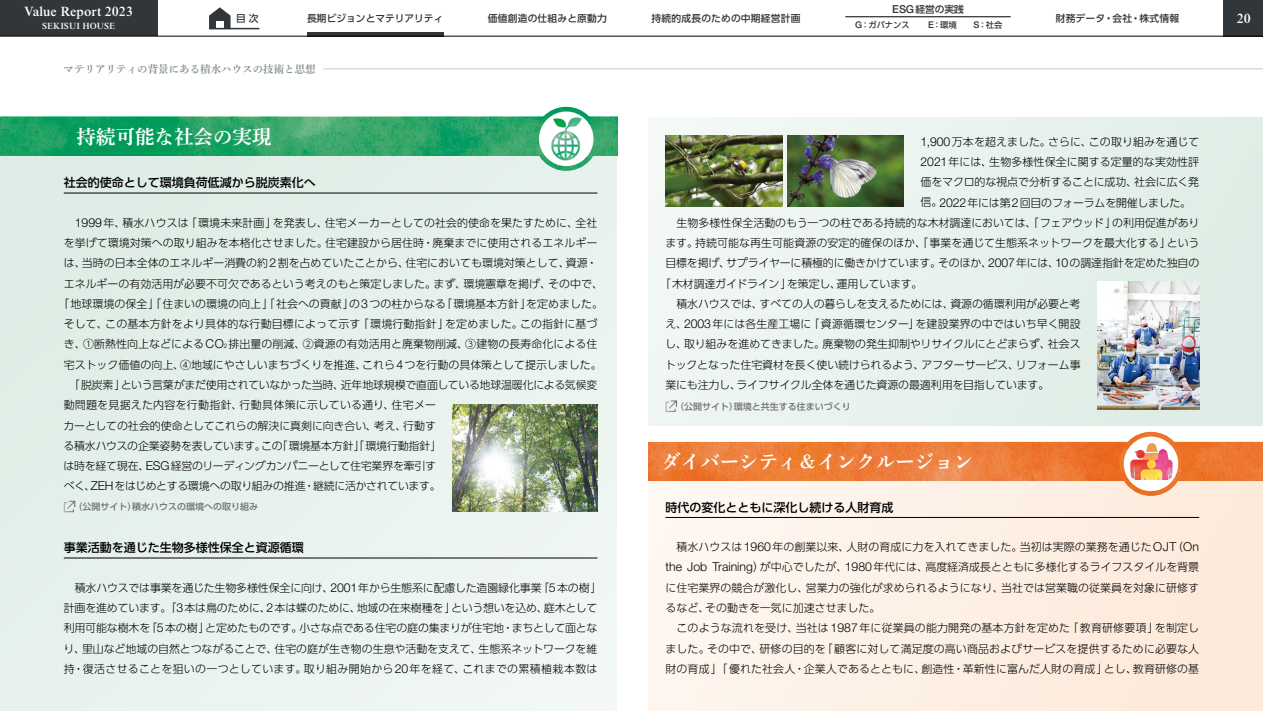
<style>
.page{position:relative;width:1263px;height:711px;background:#fff}
.page>*{position:absolute;margin:0;border:0;box-sizing:border-box;transform-origin:0 0}
.t1{font:19.5px "Shuei Min Pro B";color:#fff}
.t2{font:500 13.5px "Times NRMT Pro";color:#fff}
.t3{font:500 12px "UD Shin Go Pr 6";color:#000}
.t4{font:300 10.95px/20.2px "UD Shin Go Pr 6";color:#000}
.t5{font:300 10.95px "UD Shin Go Pr 6";letter-spacing:-.02em;color:#000}
.t6{font:300 10.95px "UD Shin Go Pr 6";letter-spacing:-.025em;color:#000}
.t7{font:300 10.95px "UD Shin Go Pr 6";letter-spacing:-.035em;color:#000}
.t8{font:300 10.95px "UD Shin Go Pr 6";letter-spacing:.02em;color:#000}
.t9{font:10.5px "Shuei Min Pro B";color:#879196}
.t10{font:500 9.75px "UD Shin Go Pr 6";letter-spacing:.02em;color:#30363a}
.t11{font:500 9.75px "UD Shin Go Pr 6";color:#30363a}
.t12{font:500 9px "UD Shin Go Pr 6";color:#727171}
.t13{font:500 9px "Times NRMT Pro";color:#fff}
.t14{font:500 8.25px "UD Shin Go Pr 6";color:#30363a}
.s1{font-family:"Helvetica Neue LT Pro";font-size:10.95px}
.s2{font-family:"Helvetica Neue LT Pro";font-size:9.3px}
.s3{font-family:"Helvetica Neue LT Pro";font-size:12.3px}
.s4{font-family:"Helvetica Neue LT Pro";font-size:6.15px}
</style>
<div class="page">
<div style="left:0;top:129px;width:617px;height:581px;background:#e6f1ec"></div>
<div style="left:648px;top:441px;width:615px;height:269px;background:#fdf0e5"></div>
<div style="left:648px;top:117px;width:615px;height:308px;background:#e7f2ec"></div>
<div style="left:0;top:0;width:157px;height:36px;background:#30363a"></div>
<div style="left:1224px;top:0;width:39px;height:36px;background:#30363a"></div>
<svg style="left:307px;top:32px;width:136px;height:4px"></svg>
<svg style="left:209px;top:7px;width:22px;height:21px"></svg>
<svg style="left:216px;top:22px;width:7px;height:6px"></svg>
<hr style="left:209px;top:28px;width:50px;height:1px;background:#30363a">
<hr style="left:0;top:36px;width:1263px;height:1px;background:#000">
<hr style="left:845px;top:17px;width:166px;height:1px;background:#000">
<hr style="left:64px;top:193px;width:533px;height:1px;background:#000">
<hr style="left:64px;top:557px;width:533px;height:1px;background:#000">
<hr style="left:665px;top:517px;width:534px;height:1px;background:#000">
<img style="left:648px;top:442px;width:615px;height:38px">
<img style="left:1119px;top:431px;width:64px;height:64px">
<div style="left:1124px;top:436px;width:54px;height:55px;background:#fff;border-radius:50%"></div>
<img style="left:1125px;top:439px;width:54px;height:40px">
<img style="left:1097px;top:281px;width:102px;height:128px">
<img style="left:665px;top:136px;width:117px;height:70px">
<img style="left:787px;top:136px;width:117px;height:70px">
<hr style="left:323px;top:68px;width:940px;height:1px;background:#c5cbcf">
<img style="left:453px;top:404px;width:144px;height:107px">
<img style="left:0;top:117px;width:617px;height:38px">
<img style="left:533px;top:107px;width:67px;height:64px">
<svg style="left:64px;top:500px;width:11px;height:12px"></svg>
<svg style="left:665px;top:400px;width:12px;height:11px"></svg>
<p class="t2" style="left:24px;top:4px;width:110px">Value Report 2023</p>
<p class="t13" style="left:42px;top:21px;width:75px">SEKISUI HOUSE</p>
<p class="t10" style="left:892px;top:1px;width:73px"><span class="s1">ESG</span>経営の実践</p>
<p class="t10" style="left:236px;top:10px;width:24px">目次</p>
<p class="t11" style="left:307px;top:10px;width:138px">長期ビジョンとマテリアリティ</p>
<p class="t10" style="left:488px;top:10px;width:121px">価値創造の仕組みと原動力</p>
<p class="t10" style="left:651px;top:10px;width:150px">持続的成長のための中期経営計画</p>
<p class="t10" style="left:1056px;top:10px;width:125px">財務データ・会社・株式情報</p>
<p class="t2" style="left:1237px;top:10px;width:16px">20</p>
<p class="t14" style="left:855px;top:18px;width:56px"><span class="s2">G</span>：ガバナンス</p>
<p class="t14" style="left:928px;top:18px;width:30px"><span class="s2">E</span>：環境</p>
<p class="t14" style="left:973px;top:18px;width:30px"><span class="s2">S</span>：社会</p>
<p class="t9" style="left:64px;top:61px;width:253px">マテリアリティの背景にある積水ハウスの技術と思想</p>
<h1 class="t1" style="left:77px;top:122px;width:197px">持続可能な社会の実現</h1>
<p class="t3" style="left:64px;top:173px;width:253px">社会的使命として環境負荷低減から脱炭素化へ</p>
<p class="t4" style="left:75px;top:212px;width:524px"><span class="s3">1999</span>年、積水ハウスは「環境未来計画」を発表し、住宅メーカーとしての社会的使命を果たすために、全社</p>
<p class="t4" style="left:64px;top:232px;width:535px">を挙げて環境対策への取り組みを本格化させました。住宅建設から居住時・廃棄までに使用されるエネルギー</p>
<p class="t4" style="left:64px;top:252px;width:535px">は、当時の日本全体のエネルギー消費の約<span class="s3">2</span>割を占めていたことから、住宅においても環境対策として、資源・</p>
<p class="t4" style="left:64px;top:273px;width:541px">エネルギーの有効活用が必要不可欠であるという考えのもと策定しました。まず、環境憲章を掲げ、その中で、</p>
<p class="t4" style="left:58px;top:293px;width:546px">「地球環境の保全」「住まいの環境の向上」「社会への貢献」の<span class="s3">3</span>つの柱からなる「環境基本方針」を定めました。</p>
<p class="t4" style="left:64px;top:313px;width:535px">そして、この基本方針をより具体的な行動目標によって示す「環境行動指針」を定めました。この指針に基づ</p>
<p class="t4" style="left:64px;top:333px;width:535px">き、①断熱性向上などによる<span class="s3">CO</span><span class="s4">2</span> 排出量の削減、②資源の有効活用と廃棄物削減、③建物の長寿命化による住</p>
<p class="t4" style="left:64px;top:354px;width:539px">宅ストック価値の向上、④地域にやさしいまちづくりを推進、これら<span class="s3">4</span>つを行動の具体策として提示しました。</p>
<p class="t6" style="left:64px;top:375px;width:535px">　「脱炭素」という言葉がまだ使用されていなかった当時、近年地球規模で直面している地球温暖化による気候変</p>
<p class="t8" style="left:64px;top:396px;width:374px">動問題を見据えた内容を行動指針、行動具体策に示している通り、住宅メー</p>
<p class="t4" style="left:64px;top:414px;width:374px">カーとしての社会的使命としてこれらの解決に真剣に向き合い、考え、行動す</p>
<p class="t5" style="left:64px;top:436px;width:380px">る積水ハウスの企業姿勢を表しています。この「環境基本方針」「環境行動指針」</p>
<p class="t6" style="left:64px;top:456px;width:374px">は時を経て現在、<span class="s3">ESG</span>経営のリーディングカンパニーとして住宅業界を牽引す</p>
<p class="t7" style="left:64px;top:477px;width:378px">べく、<span class="s3">ZEH</span>をはじめとする環境への取り組みの推進・継続に活かされています。</p>
<p class="t12" style="left:74px;top:499px;width:186px">（公開サイト）積水ハウスの環境への取り組み</p>
<p class="t3" style="left:64px;top:537px;width:241px">事業活動を通じた生物多様性保全と資源循環</p>
<p class="t4" style="left:64px;top:576px;width:540px">　積水ハウスでは事業を通じた生物多様性保全に向け、<span class="s3">2001</span>年から生態系に配慮した造園緑化事業「<span class="s3">5</span>本の樹」計画を進めています。「<span class="s3">3</span>本は鳥のために、<span class="s3">2</span>本は蝶のために、地域の在来樹種を」という想いを込め、庭木として利用可能な樹木を「<span class="s3">5</span>本の樹」と定めたものです。小さな点である住宅の庭の集まりが住宅地・まちとして面となり、里山など地域の自然とつながることで、住宅の庭が生き物の生息や活動を支えて、生態系ネットワークを維持・復活させることを狙いの一つとしています。取り組み開始から<span class="s3">20</span>年を経て、これまでの累積植栽本数は</p>
<p class="t4" style="left:920px;top:131px;width:280px"><span class="s3">1,900</span>万本を超えました。さらに、この取り組みを通じて</p>
<p class="t4" style="left:920px;top:151px;width:280px"><span class="s3">2021</span>年には、生物多様性保全に関する定量的な実効性評</p>
<p class="t4" style="left:921px;top:171px;width:280px">価をマクロ的な視点で分析することに成功、社会に広く発</p>
<p class="t6" style="left:921px;top:193px;width:272px">信。<span class="s3">2022</span>年には第<span class="s3">2</span>回目のフォーラムを開催しました。</p>
<p class="t4" style="left:665px;top:212px;width:535px">　生物多様性保全活動のもう一つの柱である持続的な木材調達においては、「フェアウッド」の利用促進があり</p>
<p class="t4" style="left:665px;top:232px;width:535px">ます。持続可能な再生可能資源の安定的確保のほか、「事業を通じて生態系ネットワークを最大化する」という</p>
<p class="t5" style="left:665px;top:254px;width:535px">目標を掲げ、サプライヤーに積極的に働きかけています。そのほか、<span class="s3">2007</span>年には、<span class="s3">10</span>の調達指針を定めた独自の</p>
<p class="t5" style="left:660px;top:274px;width:264px">「木材調達ガイドライン」を策定し、運用しています。</p>
<p class="t4" style="left:665px;top:293px;width:417px">　積水ハウスでは、すべての人の暮らしを支えるためには、資源の循環利用が必要と考</p>
<p class="t4" style="left:665px;top:313px;width:417px">え、<span class="s3">2003</span>年には各生産工場に「資源循環センター」を建設業界の中ではいち早く開設</p>
<p class="t4" style="left:665px;top:333px;width:417px">し、取り組みを進めてきました。廃棄物の発生抑制やリサイクルにとどまらず、社会ス</p>
<p class="t4" style="left:665px;top:354px;width:417px">トックとなった住宅資材を長く使い続けられるよう、アフターサービス、リフォーム事</p>
<p class="t4" style="left:665px;top:374px;width:385px">業にも注力し、ライフサイクル全体を通じた資源の最適利用を目指しています。</p>
<p class="t12" style="left:675px;top:398px;width:177px">（公開サイト）環境と共生する住まいづくり</p>
<h1 class="t1" style="left:661px;top:447px;width:313px">ダイバーシティ＆インクルージョン</h1>
<p class="t3" style="left:665px;top:497px;width:229px">時代の変化とともに深化し続ける人財育成</p>
<p class="t4" style="left:665px;top:536px;width:535px">　積水ハウスは<span class="s3">1960</span>年の創業以来、人財の育成に力を入れてきました。当初は実際の業務を通じた<span class="s3">OJT</span>（<span class="s3">On the Job Training</span>）が中心でしたが、<span class="s3">1980</span>年代には、高度経済成長とともに多様化するライフスタイルを背景に住宅業界の競合が激化し、営業力の強化が求められるようになり、当社では営業職の従業員を対象に研修するなど、その動きを一気に加速させました。<br>　このような流れを受け、当社は<span class="s3">1987</span>年に従業員の能力開発の基本方針を定めた「教育研修要項」を制定しました。その中で、研修の目的を「顧客に対して満足度の高い商品およびサービスを提供するために必要な人財の育成」「優れた社会人・企業人であるとともに、創造性・革新性に富んだ人財の育成」とし、教育研修の基</p>
</div>
